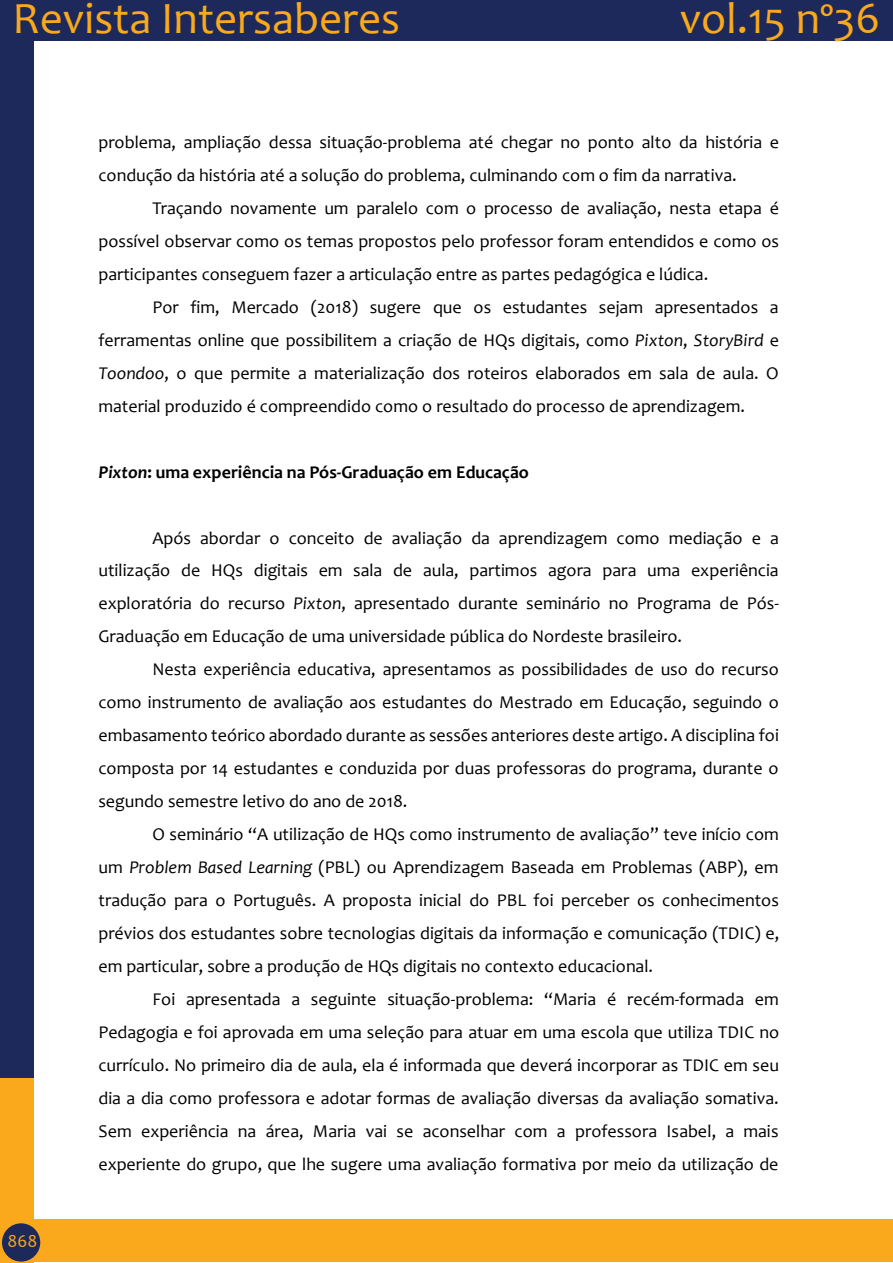
<style>
.page{position:relative;width:893px;height:1263px;background:#fff}
.page>*{position:absolute;margin:0;border:0;box-sizing:border-box;transform-origin:0 0}
.t1{font:45px "Candara";color:#f9a91b}
.t2{font:18px "Candara";color:#000}
.t3{font:700 18px "Candara";color:#000}
.t4{font:18px "Candara";color:#f9a91b}
.s1{font-style:italic}
</style>
<div class="page">
<div style="left:0;top:0;width:33px;height:1081px;background:#1d295a"></div>
<div style="left:0;top:0;width:893px;height:41px;background:#1d295a"></div>
<div style="left:0;top:1078px;width:33px;height:185px;background:#f9a91b"></div>
<div style="left:21px;top:1219px;width:872px;height:43px;background:#f9a91b"></div>
<div style="left:2px;top:1223px;width:38px;height:38px;background:#1d295a;border-radius:50%"></div>
<h1 class="t1" style="left:13px;top:-9px;width:389px">Revista Intersaberes</h1>
<h1 class="t1" style="left:680px;top:-9px;width:202px">vol.15 nº36</h1>
<p class="t2" style="left:98px;top:131px;width:682px">problema, ampliação dessa situação-problema até chegar no ponto alto da história e</p>
<p class="t2" style="left:98px;top:164px;width:640px">condução da história até a solução do problema, culminando com o fim da narrativa.</p>
<p class="t2" style="left:152px;top:197px;width:628px">Traçando novamente um paralelo com o processo de avaliação, nesta etapa é</p>
<p class="t2" style="left:98px;top:230px;width:682px">possível observar como os temas propostos pelo professor foram entendidos e como os</p>
<p class="t2" style="left:98px;top:263px;width:611px">participantes conseguem fazer a articulação entre as partes pedagógica e lúdica.</p>
<p class="t2" style="left:152px;top:296px;width:628px">Por fim, Mercado (2018) sugere que os estudantes sejam apresentados a</p>
<p class="t2" style="left:98px;top:329px;width:682px">ferramentas online que possibilitem a criação de HQs digitais, como <span class="s1">Pixton</span>, <span class="s1">StoryBird</span> e</p>
<p class="t2" style="left:98px;top:362px;width:682px"><span class="s1">Toondoo</span>, o que permite a materialização dos roteiros elaborados em sala de aula. O</p>
<p class="t2" style="left:98px;top:395px;width:648px">material produzido é compreendido como o resultado do processo de aprendizagem.</p>
<p class="t3" style="left:98px;top:461px;width:432px"><span class="s1">Pixton</span>: uma experiência na Pós-Graduação em Educação</p>
<p class="t4" style="left:8px;top:1229px;width:31px">868</p>
<p class="t2" style="left:152px;top:527px;width:628px">Após abordar o conceito de avaliação da aprendizagem como mediação e a</p>
<p class="t2" style="left:98px;top:559px;width:682px">utilização de HQs digitais em sala de aula, partimos agora para uma experiência</p>
<p class="t2" style="left:98px;top:592px;width:682px">exploratória do recurso <span class="s1">Pixton</span>, apresentado durante seminário no Programa de Pós-</p>
<p class="t2" style="left:98px;top:625px;width:585px">Graduação em Educação de uma universidade pública do Nordeste brasileiro.</p>
<p class="t2" style="left:152px;top:658px;width:628px">Nesta experiência educativa, apresentamos as possibilidades de uso do recurso</p>
<p class="t2" style="left:98px;top:691px;width:682px">como instrumento de avaliação aos estudantes do Mestrado em Educação, seguindo o</p>
<p class="t2" style="left:98px;top:724px;width:682px">embasamento teórico abordado durante as sessões anteriores deste artigo. A disciplina foi</p>
<p class="t2" style="left:98px;top:757px;width:682px">composta por 14 estudantes e conduzida por duas professoras do programa, durante o</p>
<p class="t2" style="left:98px;top:790px;width:310px">segundo semestre letivo do ano de 2018.</p>
<p class="t2" style="left:152px;top:823px;width:628px">O seminário “A utilização de HQs como instrumento de avaliação” teve início com</p>
<p class="t2" style="left:98px;top:856px;width:682px">um <span class="s1">Problem Based Learning</span> (PBL) ou Aprendizagem Baseada em Problemas (ABP), em</p>
<p class="t2" style="left:98px;top:889px;width:682px">tradução para o Português. A proposta inicial do PBL foi perceber os conhecimentos</p>
<p class="t2" style="left:98px;top:922px;width:682px">prévios dos estudantes sobre tecnologias digitais da informação e comunicação (TDIC) e,</p>
<p class="t2" style="left:98px;top:955px;width:556px">em particular, sobre a produção de HQs digitais no contexto educacional.</p>
<p class="t2" style="left:152px;top:988px;width:628px">Foi apresentada a seguinte situação-problema: “Maria é recém-formada em</p>
<p class="t2" style="left:98px;top:1021px;width:682px">Pedagogia e foi aprovada em uma seleção para atuar em uma escola que utiliza TDIC no</p>
<p class="t2" style="left:98px;top:1054px;width:682px">currículo. No primeiro dia de aula, ela é informada que deverá incorporar as TDIC em seu</p>
<p class="t2" style="left:98px;top:1087px;width:682px">dia a dia como professora e adotar formas de avaliação diversas da avaliação somativa.</p>
<p class="t2" style="left:98px;top:1120px;width:682px">Sem experiência na área, Maria vai se aconselhar com a professora Isabel, a mais</p>
<p class="t2" style="left:98px;top:1153px;width:682px">experiente do grupo, que lhe sugere uma avaliação formativa por meio da utilização de</p>
</div>
